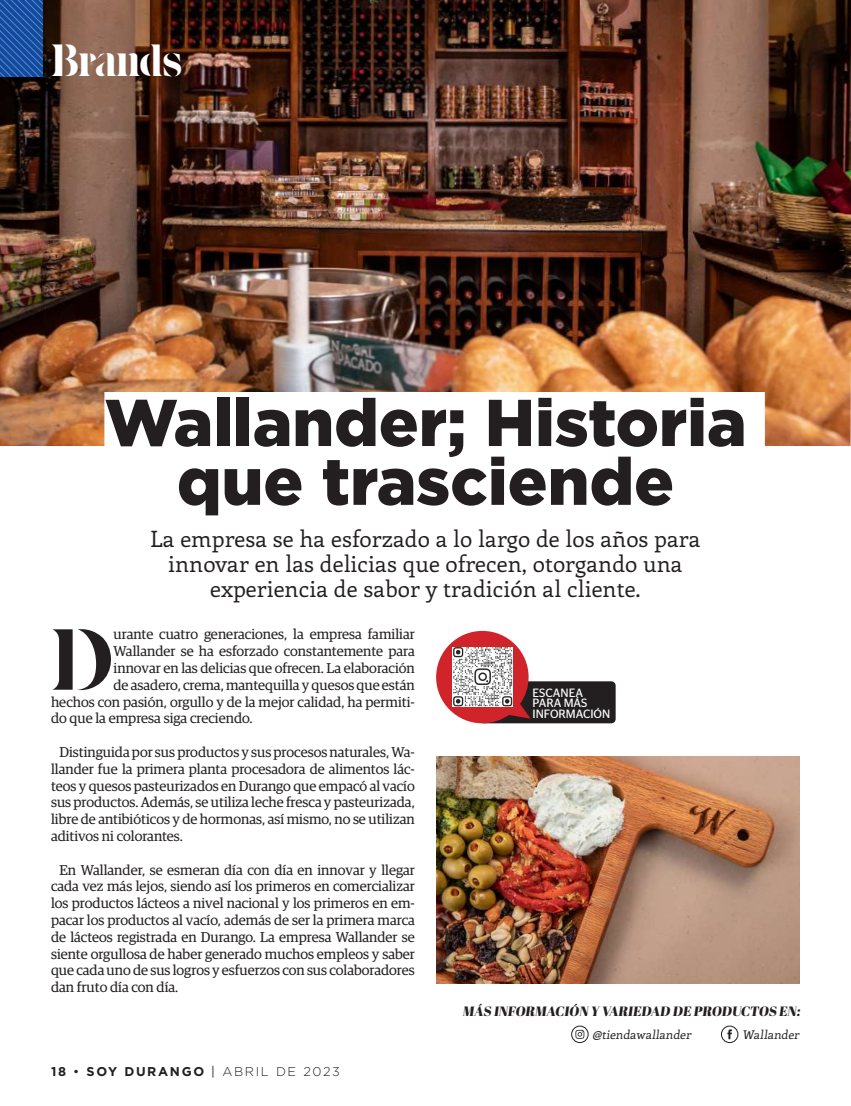
<style>
.page{position:relative;width:851px;height:1106px;background:#fff}
.page>*{position:absolute;margin:0;border:0;box-sizing:border-box;transform-origin:0 0}
.t1{font:86.25px "Eksell Display Stencil";color:#231f20}
.t2{font:900 66px/58.8px "Gotham";color:#231f20;text-align:center}
.t3{font:45px "Eksell Display Stencil";letter-spacing:-.01em;color:#fff}
.t4{font:22.5px/25.2px "Enriqueta";color:#231f20;text-align:center}
.t5{font:14.25px/16.8px "Guardian Egyp";color:#231f20;text-align:justify}
.t6{font:13.5px "Abril Fatface";color:#231f20}
.t7{font:700 12.75px "Gotham";letter-spacing:.13em;color:#231f20}
.t8{font:12px/10.5px "Stag Sans";color:#fff}
.t9{font:12px "Enriqueta";color:#231f20}
.s1{font-weight:400}
.s2{font-weight:300}
</style>
<div class="page">
<img style="left:0;top:0;width:850px;height:446px">
<svg style="left:0;top:0;width:43px;height:76px;background:#2057a6"></svg>
<div style="left:104px;top:392px;width:660px;height:60px;background:#fff"></div>
<div style="left:479px;top:681px;width:136px;height:42px;background:#231f20;border-radius:4px"></div>
<svg style="left:436px;top:631px;width:94px;height:92px"></svg>
<img style="left:452px;top:647px;width:60px;height:60px">
<img style="left:436px;top:757px;width:363px;height:226px">
<div style="left:571px;top:1025px;width:17px;height:17px;border:1px solid #231f20;border-radius:50%"></div>
<svg style="left:575px;top:1029px;width:9px;height:9px"></svg>
<div style="left:721px;top:1025px;width:17px;height:17px;border:1px solid #231f20;border-radius:50%"></div>
<svg style="left:727px;top:1029px;width:4px;height:10px"></svg>
<h3 class="t3" style="left:51px;top:35px;width:133px">Brands</h3>
<h2 class="t2" style="left:104px;top:392px;width:643px">Wallander; Historia que trasciende</h2>
<h3 class="t4" style="left:150px;top:525px;width:552px">La empresa se ha esforzado a lo largo de los años para innovar en las delicias que ofrecen, otorgando una experiencia de sabor y tradición al cliente.</h3>
<h1 class="t1" style="left:51px;top:611px;width:64px">D</h1>
<p class="t5" style="left:113px;top:625px;width:303px">urante cuatro generaciones, la empresa familiar</p>
<p class="t5" style="left:113px;top:642px;width:303px">Wallander se ha esforzado constantemente para</p>
<p class="t5" style="left:113px;top:658px;width:303px">innovar en las delicias que ofrecen. La elaboración</p>
<p class="t5" style="left:113px;top:675px;width:303px">de asadero, crema, mantequilla y quesos que están</p>
<p class="t5" style="left:51px;top:692px;width:365px">hechos con pasión, orgullo y de la mejor calidad, ha permiti-</p>
<p class="t5" style="left:51px;top:709px;width:203px">do que la empresa siga creciendo.</p>
<p class="t5" style="left:51px;top:742px;width:365px;text-indent:9px">Distinguida por sus productos y sus procesos naturales, Wa&shy;llander fue la primera planta procesadora de alimentos lác&shy;teos y quesos pasteurizados en Durango que empacó al vacío sus productos. Además, se utiliza leche fresca y pasteurizada, libre de antibióticos y de hormonas, así mismo, no se utilizan aditivos ni colorantes.</p>
<p class="t5" style="left:51px;top:860px;width:365px;text-indent:9px">En Wallander, se esmeran día con día en innovar y llegar cada vez más lejos, siendo así los primeros en comercializar los productos lácteos a nivel nacional y los primeros en em&shy;pacar los productos al vacío, además de ser la primera marca de lácteos registrada en Durango. La empresa Wallander se siente orgullosa de haber generado muchos empleos y saber que cada uno de sus logros y esfuerzos con sus colaboradores dan fruto día con día.</p>
<p class="t7" style="left:51px;top:1063px;width:290px">18 <span class="s1">•</span> SOY DURANGO <span class="s1">|</span> <span class="s2">ABRIL DE 2023</span></p>
<p class="t8" style="left:532px;top:687px;width:79px">ESCANEA<br>PARA MÁS<br>INFORMACIÓN</p>
<p class="t6" style="left:462px;top:1001px;width:341px">MÁS INFORMACIÓN Y VARIEDAD DE PRODUCTOS EN:</p>
<p class="t9" style="left:592px;top:1026px;width:102px">@tiendawallander</p>
<p class="t9" style="left:742px;top:1026px;width:61px">Wallander</p>
</div>
